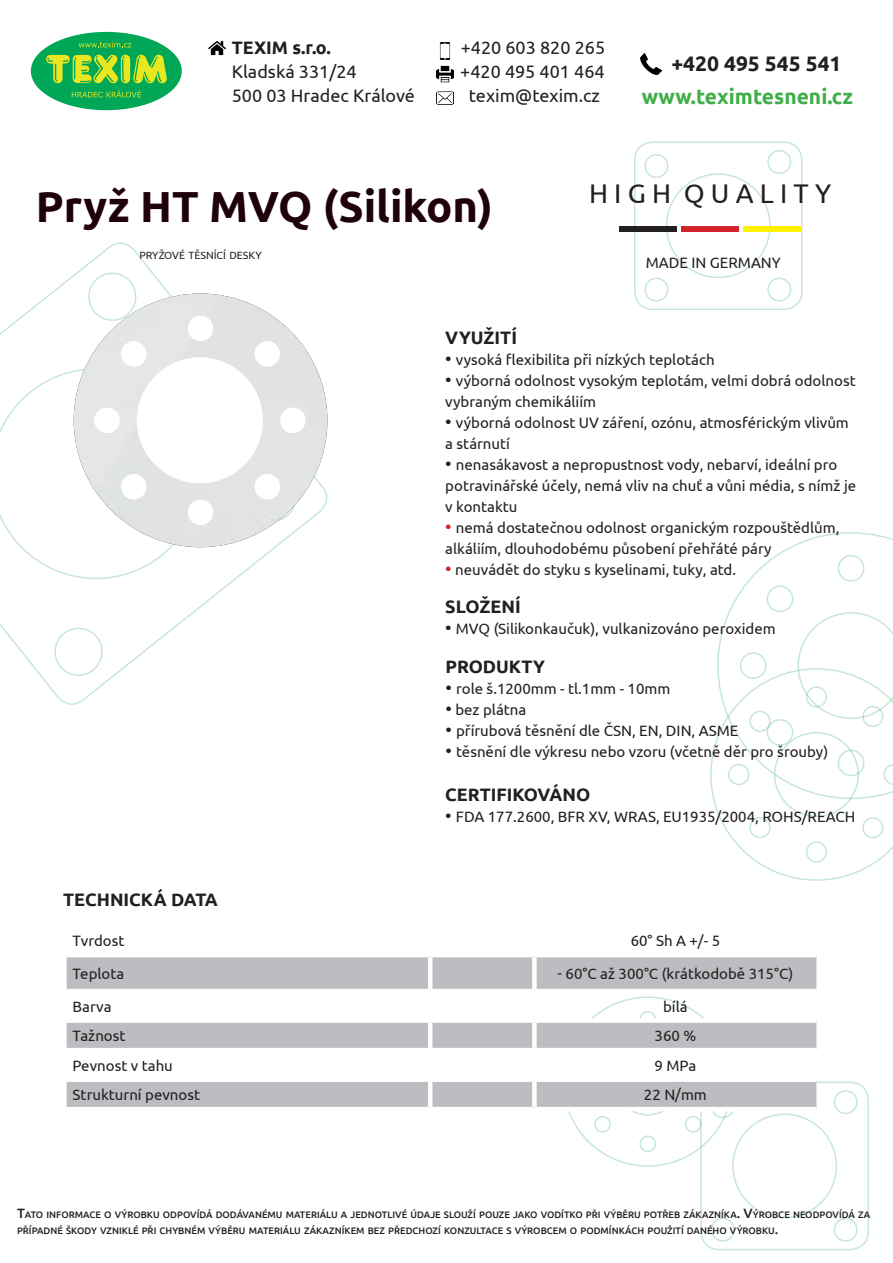
<style>
.page{position:relative;width:893px;height:1263px;background:#fff}
.page>*{position:absolute;margin:0;border:0;box-sizing:border-box;transform-origin:0 0}
.t1{font:700 43.5px "Ubuntu";color:#1f0209}
.t2{font:27px "Ubuntu";color:#231f20}
.t3{font:700 21px "Ubuntu";color:#40ae49}
.t4{font:700 21px "Ubuntu";color:#231f20}
.t5{font:18px "Ubuntu";color:#231f20}
.t6{font:700 18px "Ubuntu";color:#231f20}
.t7{font:15px/21px "Ubuntu";color:#231f20}
.t8{font:10.5px "Ubuntu";color:#231f20}
.t9{font:500 9.45px/16.2px "Ubuntu";color:#231f20}
.s1{font-size:18px}
.s2{font-size:18px;color:#d1232a}
.s3{font-size:13.5px}
</style>
<div class="page">
<svg style="left:0;top:242px;width:328px;height:463px"></svg>
<svg style="left:85px;top:270px;width:54px;height:53px"></svg>
<svg style="left:52px;top:625px;width:53px;height:53px"></svg>
<svg style="left:274px;top:500px;width:25px;height:24px"></svg>
<svg style="left:0;top:356px;width:214px;height:236px"></svg>
<svg style="left:728px;top:532px;width:165px;height:80px"></svg>
<svg style="left:710px;top:612px;width:183px;height:269px"></svg>
<div style="left:838px;top:555px;width:26px;height:27px;border:2px solid #19a155;border-radius:50%"></div>
<div style="left:838px;top:750px;width:26px;height:26px;border:2px solid #19a155;border-radius:50%"></div>
<div style="left:740px;top:652px;width:27px;height:27px;border:2px solid #19a155;border-radius:50%"></div>
<div style="left:767px;top:719px;width:26px;height:27px;border:2px solid #19a155;border-radius:50%"></div>
<div style="left:767px;top:585px;width:26px;height:27px;border:2px solid #19a155;border-radius:50%"></div>
<div style="left:634px;top:141px;width:169px;height:169px;border:2px solid #19a155;border-radius:18px"></div>
<div style="left:767px;top:150px;width:24px;height:24px;border:2px solid #19a155;border-radius:50%"></div>
<div style="left:644px;top:154px;width:24px;height:24px;border:2px solid #19a155;border-radius:50%"></div>
<div style="left:644px;top:278px;width:24px;height:24px;border:2px solid #19a155;border-radius:50%"></div>
<div style="left:767px;top:278px;width:24px;height:24px;border:2px solid #19a155;border-radius:50%"></div>
<div style="left:666px;top:173px;width:105px;height:105px;border:2px solid #19a155;border-radius:50%"></div>
<div style="left:31px;top:32px;width:151px;height:78px;background:#00a757;border-radius:50%"></div>
<svg style="left:46px;top:55px;width:121px;height:28px"></svg>
<svg style="left:79px;top:42px;width:52px;height:5px"></svg>
<svg style="left:72px;top:90px;width:69px;height:7px"></svg>
<img style="left:209px;top:41px;width:17px;height:15px">
<img style="left:436px;top:66px;width:17px;height:17px">
<img style="left:439px;top:42px;width:12px;height:17px">
<img style="left:436px;top:91px;width:17px;height:14px">
<img style="left:640px;top:53px;width:22px;height:21px">
<div style="left:700px;top:1082px;width:169px;height:168px;border:2px solid #19a155;border-radius:18px"></div>
<div style="left:834px;top:1090px;width:24px;height:24px;border:2px solid #19a155;border-radius:50%"></div>
<div style="left:711px;top:1094px;width:24px;height:24px;border:2px solid #19a155;border-radius:50%"></div>
<div style="left:711px;top:1218px;width:24px;height:24px;border:2px solid #19a155;border-radius:50%"></div>
<div style="left:834px;top:1218px;width:24px;height:24px;border:2px solid #19a155;border-radius:50%"></div>
<div style="left:732px;top:1113px;width:105px;height:105px;border:2px solid #19a155;border-radius:50%"></div>
<div style="left:639px;top:1135px;width:17px;height:17px;border:2px solid #19a155;border-radius:50%"></div>
<div style="left:594px;top:1116px;width:17px;height:17px;border:2px solid #19a155;border-radius:50%"></div>
<div style="left:685px;top:1116px;width:16px;height:17px;border:2px solid #19a155;border-radius:50%"></div>
<div style="left:74px;top:294px;width:253px;height:253px;background:#e2e4e4;border-radius:127px"></div>
<div style="left:137px;top:357px;width:126px;height:126px;background:#fff;border-radius:50%"></div>
<div style="left:188px;top:316px;width:25px;height:25px;background:#fff;border-radius:50%"></div>
<div style="left:188px;top:500px;width:25px;height:25px;background:#fff;border-radius:50%"></div>
<div style="left:94px;top:408px;width:26px;height:25px;background:#fff;border-radius:50%"></div>
<div style="left:280px;top:408px;width:26px;height:25px;background:#fff;border-radius:50%"></div>
<div style="left:255px;top:341px;width:25px;height:26px;background:#fff;border-radius:50%"></div>
<div style="left:255px;top:474px;width:25px;height:26px;background:#fff;border-radius:50%"></div>
<div style="left:121px;top:474px;width:26px;height:26px;background:#fff;border-radius:50%"></div>
<div style="left:121px;top:341px;width:26px;height:26px;background:#fff;border-radius:50%"></div>
<svg style="left:67px;top:957px;width:749px;height:150px;fill:#bcbdc0"></svg>
<hr style="left:67px;top:1048px;width:363px;height:4px;background:#fff">
<hr style="left:430px;top:1048px;width:104px;height:4px;background:#fff">
<hr style="left:534px;top:1048px;width:282px;height:4px;background:#fff">
<div style="left:67px;top:1077px;width:363px;height:5px;background:#fff"></div>
<div style="left:430px;top:1077px;width:104px;height:5px;background:#fff"></div>
<div style="left:534px;top:1077px;width:282px;height:5px;background:#fff"></div>
<hr style="left:428px;top:957px;width:4px;height:32px;background:#fff">
<div style="left:532px;top:957px;width:5px;height:32px;background:#fff"></div>
<hr style="left:428px;top:993px;width:4px;height:25px;background:#fff">
<div style="left:532px;top:993px;width:5px;height:25px;background:#fff"></div>
<hr style="left:428px;top:1023px;width:4px;height:25px;background:#fff">
<div style="left:532px;top:1023px;width:5px;height:25px;background:#fff"></div>
<hr style="left:428px;top:1052px;width:4px;height:25px;background:#fff">
<div style="left:532px;top:1052px;width:5px;height:25px;background:#fff"></div>
<hr style="left:428px;top:1082px;width:4px;height:25px;background:#fff">
<div style="left:532px;top:1082px;width:5px;height:25px;background:#fff"></div>
<hr style="left:67px;top:989px;width:363px;height:4px;background:#fff">
<hr style="left:430px;top:989px;width:104px;height:4px;background:#fff">
<hr style="left:534px;top:989px;width:282px;height:4px;background:#fff">
<div style="left:67px;top:1018px;width:363px;height:5px;background:#fff"></div>
<div style="left:430px;top:1018px;width:104px;height:5px;background:#fff"></div>
<div style="left:534px;top:1018px;width:282px;height:5px;background:#fff"></div>
<hr style="left:534px;top:1107px;width:282px;height:4px;background:#fff">
<div style="left:620px;top:226px;width:57px;height:6px;background:#231f20"></div>
<div style="left:743px;top:226px;width:57px;height:6px;background:#fff101"></div>
<div style="left:682px;top:226px;width:57px;height:6px;background:#d1232a"></div>
<p class="t6" style="left:232px;top:37px;width:100px">TEXIM s.r.o.</p>
<p class="t5" style="left:461px;top:37px;width:146px">+420 603 820 265</p>
<p class="t5" style="left:232px;top:61px;width:126px">Kladská 331/24</p>
<p class="t5" style="left:460px;top:61px;width:146px">+420 495 401 464</p>
<p class="t5" style="left:232px;top:85px;width:185px">500 03 Hradec Králové</p>
<p class="t5" style="left:469px;top:85px;width:133px">texim@texim.cz</p>
<p class="t4" style="left:671px;top:50px;width:172px">+420 495 545 541</p>
<p class="t3" style="left:642px;top:83px;width:213px">www.teximtesneni.cz</p>
<p class="t1" style="left:36px;top:180px;width:458px">Pryž HT MVQ (Silikon)</p>
<p class="t8" style="left:139px;top:249px;width:124px">PRYŽOVÉ TĚSNÍCÍ DESKY</p>
<p class="t2" style="left:589px;top:177px;width:244px">H I G H Q U A L I T Y</p>
<p class="t7" style="left:646px;top:252px;width:137px">MADE IN GERMANY</p>
<p class="t6" style="left:445px;top:327px;width:73px">VYUŽITÍ</p>
<p class="t7" style="left:445px;top:349px;width:271px"><span class="s1">•</span> vysoká flexibilita při nízkých teplotách</p>
<p class="t7" style="left:445px;top:370px;width:412px"><span class="s1">•</span> výborná odolnost vysokým teplotám, velmi dobrá odolnost vybraným chemikáliím</p>
<p class="t7" style="left:445px;top:412px;width:405px"><span class="s1">•</span> výborná odolnost UV záření, ozónu, atmosférickým vlivům a stárnutí</p>
<p class="t7" style="left:445px;top:454px;width:412px"><span class="s1">•</span> nenasákavost a nepropustnost vody, nebarví, ideální pro potravinářské účely, nemá vliv na chuť a vůni média, s nímž je v kontaktu</p>
<p class="t7" style="left:445px;top:517px;width:396px"><span class="s2">•</span> nemá dostatečnou odolnost organickým rozpouštědlům, alkáliím, dlouhodobému působení přehřáté páry</p>
<p class="t7" style="left:445px;top:559px;width:292px"><span class="s2">•</span> neuvádět do styku s kyselinami, tuky, atd.</p>
<p class="t6" style="left:445px;top:596px;width:77px">SLOŽENÍ</p>
<p class="t7" style="left:445px;top:618px;width:332px"><span class="s1">•</span> MVQ (Silikonkaučuk), vulkanizováno peroxidem</p>
<p class="t6" style="left:445px;top:655px;width:101px">PRODUKTY</p>
<p class="t7" style="left:445px;top:677px;width:226px"><span class="s1">•</span> role š.1200mm - tl.1mm - 10mm</p>
<p class="t7" style="left:445px;top:698px;width:82px"><span class="s1">•</span> bez plátna</p>
<p class="t7" style="left:445px;top:719px;width:295px"><span class="s1">•</span> přírubová těsnění dle ČSN, EN, DIN, ASME</p>
<p class="t7" style="left:445px;top:740px;width:384px"><span class="s1">•</span> těsnění dle výkresu nebo vzoru (včetně děr pro šrouby)</p>
<p class="t6" style="left:445px;top:783px;width:146px">CERTIFIKOVÁNO</p>
<p class="t7" style="left:445px;top:805px;width:412px"><span class="s1">•</span> FDA 177.2600, BFR XV, WRAS, EU1935/2004, ROHS/REACH</p>
<p class="t6" style="left:63px;top:889px;width:156px">TECHNICKÁ DATA</p>
<p class="t7" style="left:73px;top:930px;width:53px">Tvrdost</p>
<p class="t7" style="left:631px;top:930px;width:91px">60° Sh A +/- 5</p>
<p class="t7" style="left:73px;top:963px;width:53px">Teplota</p>
<p class="t7" style="left:558px;top:963px;width:237px">- 60°C až 300°C (krátkodobě 315°C)</p>
<p class="t7" style="left:73px;top:995px;width:40px">Barva</p>
<p class="t7" style="left:663px;top:995px;width:26px">bílá</p>
<p class="t7" style="left:73px;top:1025px;width:54px">Tažnost</p>
<p class="t7" style="left:655px;top:1025px;width:43px">360 %</p>
<p class="t7" style="left:73px;top:1054px;width:102px">Pevnost v tahu</p>
<p class="t7" style="left:655px;top:1054px;width:43px">9 MPa</p>
<p class="t7" style="left:73px;top:1084px;width:129px">Strukturní pevnost</p>
<p class="t7" style="left:644px;top:1084px;width:64px">22 N/mm</p>
<p class="t9" style="left:17px;top:1206px;width:855px"><span class="s3">T</span>ATO INFORMACE O VÝROBKU ODPOVÍDÁ DODÁVANÉMU MATERIÁLU A JEDNOTLIVÉ ÚDAJE SLOUŽÍ POUZE JAKO VODÍTKO PŘI VÝBĚRU POTŘEB ZÁKAZNÍKA<span class="s3">. V</span>ÝROBCE NEODPOVÍDÁ ZA<br>PŘÍPADNÉ ŠKODY VZNIKLÉ PŘI CHYBNÉM VÝBĚRU MATERIÁLU ZÁKAZNÍKEM BEZ PŘEDCHOZÍ KONZULTACE S VÝROBCEM O PODMÍNKÁCH POUŽITÍ DANÉHO VÝROBKU<span class="s3">.</span></p>
</div>
